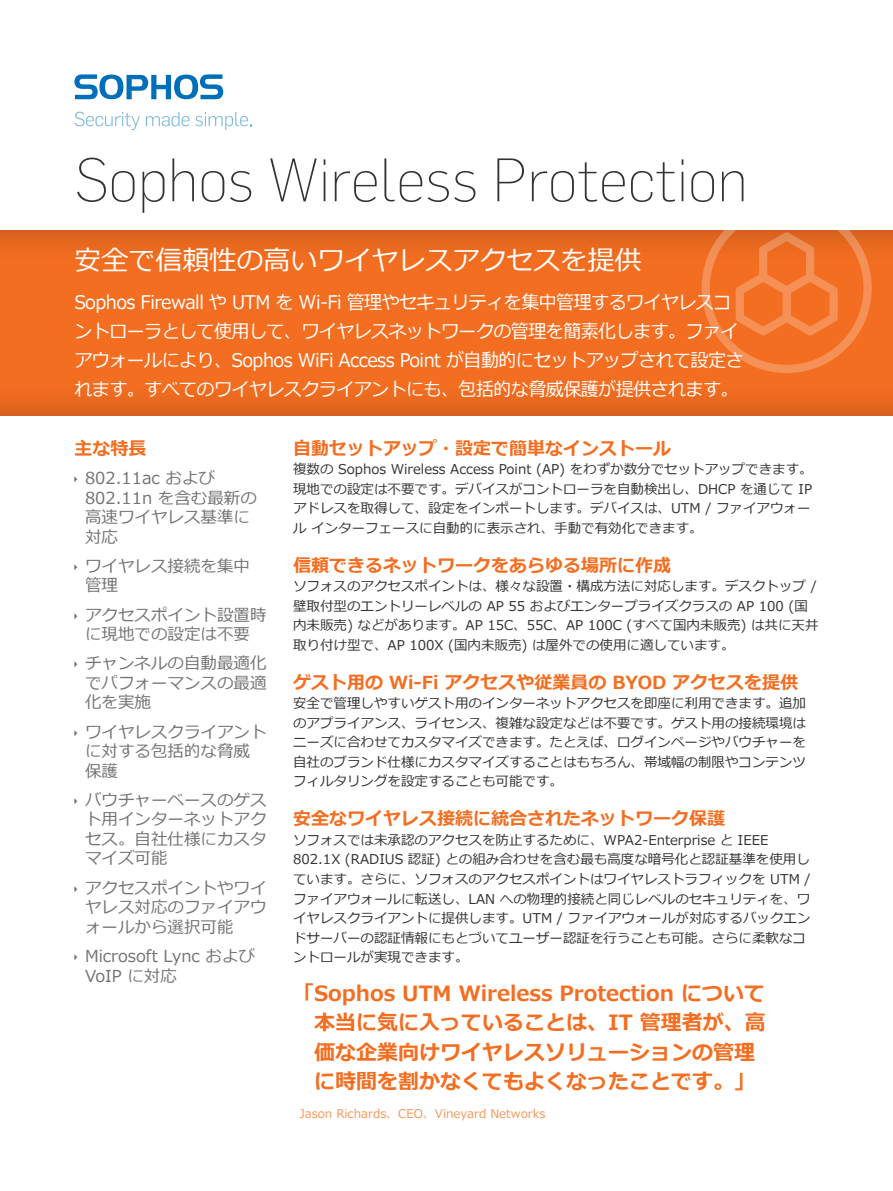
<style>
.page{position:relative;width:893px;height:1191px;background:#fff}
.page>*{position:absolute;margin:0;border:0;box-sizing:border-box;transform-origin:0 0}
.Title_2{font:200 60px "Flama";color:#323332}
.Intro_subheading{font:27px "Meiryo";color:#fff}
.Qoute{font:700 21px/29.2px "Meiryo";color:#f36e21}
.Intro_copy{font:18.75px/29.2px "Meiryo";letter-spacing:-.03em;color:#fff;scale:.96 1}
.Subheading_1{font:700 18px "Meiryo";color:#f36e21}
.t1{font:16.5px/19.5px "Meiryo";color:#737473}
.Body_Copy{font:13.5px/19.5px "Meiryo";color:#323332}
.Acreditation{font:12px "Meiryo";color:#f7975a}
</style>
<div class="page">
<div style="left:0;top:229px;width:893px;height:187px;background:#231f20;opacity:.3"></div>
<svg style="left:702px;top:229px;width:170px;height:144px;background:#f17630"></svg>
<svg style="left:74px;top:112px;width:66px;height:18px"></svg>
<svg style="left:146px;top:112px;width:105px;height:18px"></svg>
<svg style="left:74px;top:74px;width:149px;height:25px"></svg>
<p class="Title_2" style="left:74px;top:140px;width:675px">Sophos Wireless Protection</p>
<p class="Intro_subheading" style="left:74px;top:241px;width:568px">安全で信頼性の高いワイヤレスアクセスを提供</p>
<p class="Intro_copy" style="left:74px;top:288px;width:698px">Sophos Firewall や UTM を Wi-Fi 管理やセキュリティを集中管理するワイヤレスコントローラとして使用して、ワイヤレスネットワークの管理を簡素化します。ファイアウォールにより、Sophos WiFi Access Point が自動的にセットアップされて設定されます。すべてのワイヤレスクライアントにも、包括的な脅威保護が提供されます。</p>
<p class="Subheading_1" style="left:74px;top:436px;width:73px">主な特長</p>
<p class="t1" style="left:85px;top:469px;width:173px">802.11ac および<br>802.11n を含む最新の高速ワイヤレス基準に対応</p>
<p class="t1" style="left:85px;top:557px;width:166px">ワイヤレス接続を集中管理</p>
<p class="t1" style="left:85px;top:606px;width:183px">アクセスポイント設置時に現地での設定は不要</p>
<p class="t1" style="left:85px;top:654px;width:183px;text-align:justify">チャンネルの自動最適化でパフォーマンスの最適化を実施</p>
<p class="t1" style="left:85px;top:723px;width:183px">ワイヤレスクライアントに対する包括的な脅威保護</p>
<p class="t1" style="left:85px;top:791px;width:183px;text-align:justify">バウチャーベースのゲスト用インターネットアクセス。自社仕様にカスタマイズ可能</p>
<p class="t1" style="left:85px;top:879px;width:183px;text-align:justify">アクセスポイントやワイヤレス対応のファイアウォールから選択可能</p>
<p class="t1" style="left:85px;top:947px;width:172px">Microsoft Lync および<br>VoIP に対応</p>
<p class="Subheading_1" style="left:293px;top:436px;width:380px">自動セットアップ・設定で簡単なインストール</p>
<p class="Body_Copy" style="left:293px;top:460px;width:521px">複数の Sophos Wireless Access Point (AP) をわずか数分でセットアップできます。現地での設定は不要です。デバイスがコントローラを自動検出し、DHCP を通じて IPアドレスを取得して、設定をインポートします。デバイスは、UTM / ファイアウォール インターフェースに自動的に表示され、手動で有効化できます。</p>
<p class="Subheading_1" style="left:293px;top:553px;width:380px">信頼できるネットワークをあらゆる場所に作成</p>
<p class="Body_Copy" style="left:293px;top:577px;width:527px">ソフォスのアクセスポイントは、様々な設置・構成方法に対応します。デスクトップ /壁取付型のエントリーレベルの AP 55 およびエンタープライズクラスの AP 100 (国内未販売) などがあります。AP 15C、55C、AP 100C (すべて国内未販売) は共に天井取り付け型で、AP 100X (国内未販売) は屋外での使用に適しています。</p>
<p class="Subheading_1" style="left:293px;top:670px;width:507px">ゲスト用の Wi-Fi アクセスや従業員の BYOD アクセスを提供</p>
<p class="Body_Copy" style="left:293px;top:694px;width:515px;text-align:justify">安全で管理しやすいゲスト用のインターネットアクセスを即座に利用できます。追加のアプライアンス、ライセンス、複雑な設定などは不要です。ゲスト用の接続環境はニーズに合わせてカスタマイズできます。たとえば、ログインページやバウチャーを自社のブランド仕様にカスタマイズすることはもちろん、帯域幅の制限やコンテンツフィルタリングを設定することも可能です。</p>
<p class="Subheading_1" style="left:293px;top:806px;width:434px">安全なワイヤレス接続に統合されたネットワーク保護</p>
<p class="Body_Copy" style="left:293px;top:831px;width:519px">ソフォスでは未承認のアクセスを防止するために、WPA2-Enterprise と IEEE 802.1X (RADIUS 認証) との組み合わせを含む最も高度な暗号化と認証基準を使用しています。さらに、ソフォスのアクセスポイントはワイヤレストラフィックを UTM /ファイアウォールに転送し、LAN への物理的接続と同じレベルのセキュリティを、ワイヤレスクライアントに提供します。UTM / ファイアウォールが対応するバックエンドサーバーの認証情報にもとづいてユーザー認証を行うことも可能。さらに柔軟なコントロールが実現できます。</p>
<p class="Qoute" style="left:314px;top:980px;width:453px;text-indent:-21px">「Sophos UTM Wireless Protection について本当に気に入っていることは、IT 管理者が、高価な企業向けワイヤレスソリューションの管理に時間を割かなくてもよくなったことです。」</p>
<p class="Acreditation" style="left:299px;top:1105px;width:247px">Jason Richards、CEO、Vineyard Networks</p>
</div>
